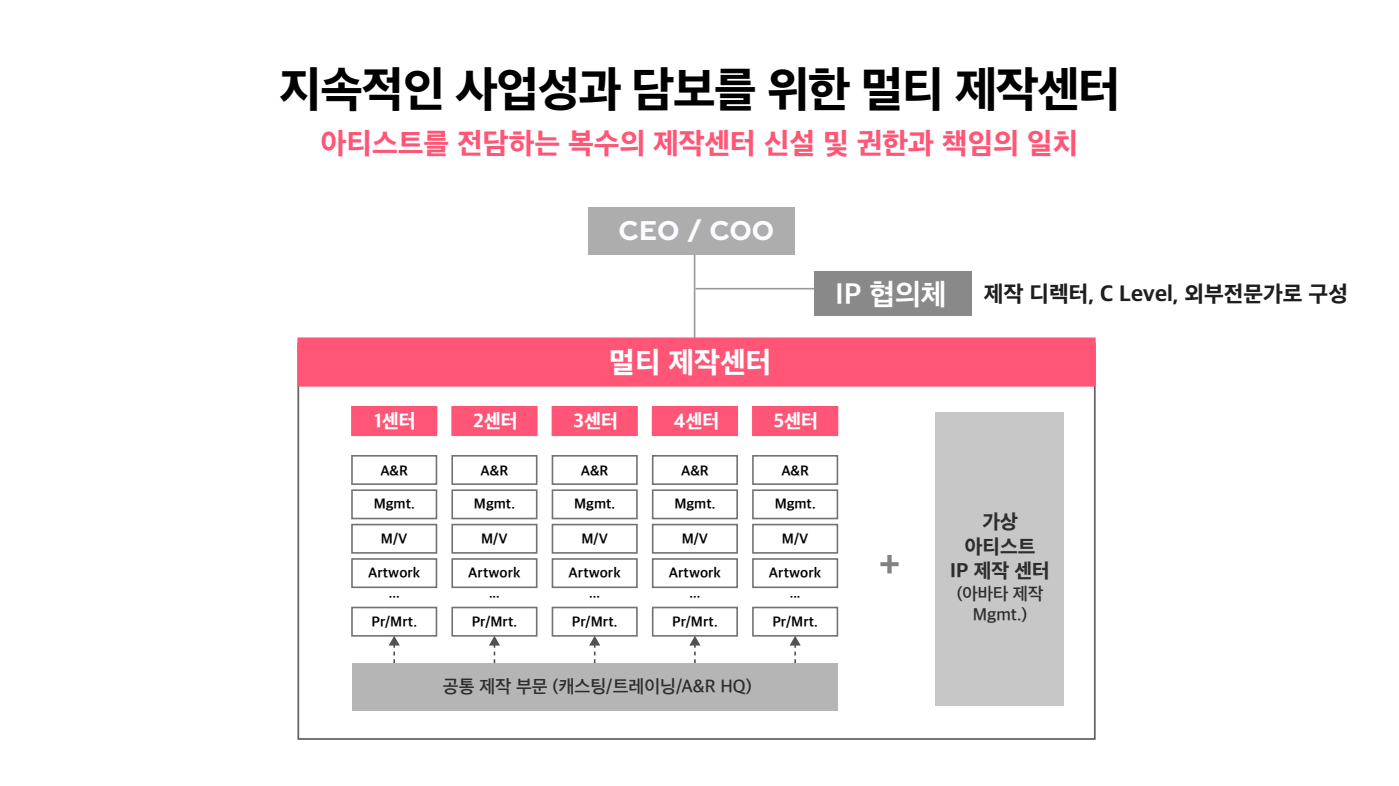
<style>
.page{position:relative;width:1399px;height:786px;background:#fff}
.page>*{position:absolute;margin:0;border:0;box-sizing:border-box;transform-origin:0 0}
.t1{font:800 49px "Apple SD Gothic Neo";letter-spacing:-.025em;color:#000}
.t2{font:700 42.35px "Apple SD Gothic Neo";color:#828282}
.t3{font:800 29.75px "Apple SD Gothic Neo";color:#ff5576}
.t4{font:800 29.75px "Apple SD Gothic Neo";color:#fff}
.t5{font:700 29.75px "Apple SD Gothic Neo";color:#fff}
.t6{font:700 26.95px "SMTOWNOTF";color:#fbfcff}
.t7{font:800 22.75px "Apple SD Gothic Neo";color:#1e1e1e}
.t8{font:800 20.47px/24.5px "Apple SD Gothic Neo";color:#2d2d2d;text-align:center}
.t9{font:800 19.6px "Apple SD Gothic Neo";color:#fff}
.t10{font:600 18.38px "Apple SD Gothic Neo";color:#2d2d2d}
.t11{font:600 17.5px/21.2px "Apple SD Gothic Neo";color:#2d2d2d;text-align:center}
.t12{font:700 14.35px/20.3px "Apple SD Gothic Neo";color:#000;text-align:center}
</style>
<div class="page">
<hr style="left:694px;top:239px;width:1px;height:110px;background:#999">
<div style="left:589px;top:207px;width:206px;height:48px;background:#adadad"></div>
<hr style="left:695px;top:288px;width:119px;height:1px;background:#999">
<div style="left:351px;top:455px;width:86px;height:29px;background:#fff;border:2px solid #727272"></div>
<div style="left:351px;top:406px;width:86px;height:30px;background:#ff5576"></div>
<div style="left:351px;top:489px;width:86px;height:30px;background:#fff;border:2px solid #727272"></div>
<div style="left:351px;top:523px;width:86px;height:30px;background:#fff;border:2px solid #727272"></div>
<div style="left:351px;top:558px;width:86px;height:30px;background:#fff;border:2px solid #727272"></div>
<div style="left:351px;top:606px;width:86px;height:30px;background:#fff;border:2px solid #727272"></div>
<div style="left:451px;top:455px;width:86px;height:29px;background:#fff;border:2px solid #727272"></div>
<div style="left:451px;top:406px;width:86px;height:30px;background:#ff5576"></div>
<div style="left:451px;top:489px;width:86px;height:30px;background:#fff;border:2px solid #727272"></div>
<div style="left:451px;top:523px;width:86px;height:30px;background:#fff;border:2px solid #727272"></div>
<div style="left:451px;top:558px;width:86px;height:30px;background:#fff;border:2px solid #727272"></div>
<div style="left:451px;top:606px;width:86px;height:30px;background:#fff;border:2px solid #727272"></div>
<div style="left:551px;top:455px;width:87px;height:29px;background:#fff;border:2px solid #727272"></div>
<div style="left:551px;top:406px;width:87px;height:30px;background:#ff5576"></div>
<div style="left:551px;top:489px;width:87px;height:30px;background:#fff;border:2px solid #727272"></div>
<div style="left:551px;top:523px;width:87px;height:30px;background:#fff;border:2px solid #727272"></div>
<div style="left:551px;top:558px;width:87px;height:30px;background:#fff;border:2px solid #727272"></div>
<div style="left:551px;top:606px;width:87px;height:30px;background:#fff;border:2px solid #727272"></div>
<div style="left:652px;top:455px;width:86px;height:29px;background:#fff;border:2px solid #727272"></div>
<div style="left:652px;top:406px;width:86px;height:30px;background:#ff5576"></div>
<div style="left:652px;top:489px;width:86px;height:30px;background:#fff;border:2px solid #727272"></div>
<div style="left:652px;top:523px;width:86px;height:30px;background:#fff;border:2px solid #727272"></div>
<div style="left:652px;top:558px;width:86px;height:30px;background:#fff;border:2px solid #727272"></div>
<div style="left:652px;top:606px;width:86px;height:30px;background:#fff;border:2px solid #727272"></div>
<div style="left:752px;top:455px;width:86px;height:29px;background:#fff;border:2px solid #727272"></div>
<div style="left:752px;top:406px;width:86px;height:30px;background:#ff5576"></div>
<div style="left:752px;top:489px;width:86px;height:30px;background:#fff;border:2px solid #727272"></div>
<div style="left:752px;top:523px;width:86px;height:30px;background:#fff;border:2px solid #727272"></div>
<div style="left:752px;top:558px;width:86px;height:30px;background:#fff;border:2px solid #727272"></div>
<div style="left:752px;top:606px;width:86px;height:30px;background:#fff;border:2px solid #727272"></div>
<div style="left:934px;top:412px;width:129px;height:293px;background:#c7c7c7"></div>
<svg style="left:489px;top:635px;width:11px;height:27px"></svg>
<svg style="left:389px;top:635px;width:11px;height:27px"></svg>
<svg style="left:589px;top:635px;width:11px;height:27px"></svg>
<svg style="left:689px;top:635px;width:11px;height:27px"></svg>
<svg style="left:789px;top:635px;width:11px;height:27px"></svg>
<div style="left:352px;top:662px;width:485px;height:48px;background:#b5b5b5"></div>
<div style="left:814px;top:271px;width:157px;height:44px;background:#898989"></div>
<div style="left:297px;top:337px;width:798px;height:49px;background:#ff5576;border:2px solid #ff5576"></div>
<h1 class="t1" style="left:279px;top:63px;width:843px">지속적인 사업성과 담보를 위한 멀티 제작센터</h1>
<h3 class="t3" style="left:321px;top:127px;width:759px">아티스트를 전담하는 복수의 제작센터 신설 및 권한과 책임의 일치</h3>
<h3 class="t9" style="left:374px;top:410px;width:43px">1센터</h3>
<p class="t12" style="left:380px;top:461px;width:29px">A&amp;R</p>
<p class="t12" style="left:374px;top:494px;width:42px">Mgmt.</p>
<p class="t12" style="left:381px;top:529px;width:28px">M/V</p>
<p class="t12" style="left:368px;top:563px;width:54px">Artwork ...</p>
<p class="t12" style="left:371px;top:612px;width:47px">Pr/Mrt.</p>
<h3 class="t9" style="left:473px;top:410px;width:46px">2센터</h3>
<p class="t12" style="left:480px;top:461px;width:29px">A&amp;R</p>
<p class="t12" style="left:474px;top:494px;width:42px">Mgmt.</p>
<p class="t12" style="left:481px;top:529px;width:28px">M/V</p>
<p class="t12" style="left:468px;top:563px;width:54px">Artwork ...</p>
<p class="t12" style="left:472px;top:612px;width:47px">Pr/Mrt.</p>
<h3 class="t6" style="left:618px;top:218px;width:157px">CEO / COO</h3>
<h3 class="t5" style="left:835px;top:278px;width:113px">IP 협의체</h3>
<h3 class="t7" style="left:984px;top:281px;width:365px">제작 디렉터, C Level, 외부전문가로 구성</h3>
<h3 class="t4" style="left:609px;top:346px;width:164px">멀티 제작센터</h3>
<h3 class="t9" style="left:573px;top:410px;width:46px">3센터</h3>
<p class="t12" style="left:581px;top:461px;width:29px">A&amp;R</p>
<p class="t12" style="left:574px;top:494px;width:42px">Mgmt.</p>
<p class="t12" style="left:581px;top:529px;width:28px">M/V</p>
<p class="t12" style="left:568px;top:563px;width:54px">Artwork ...</p>
<p class="t12" style="left:572px;top:612px;width:47px">Pr/Mrt.</p>
<h3 class="t9" style="left:674px;top:410px;width:47px">4센터</h3>
<p class="t12" style="left:681px;top:461px;width:29px">A&amp;R</p>
<p class="t12" style="left:674px;top:494px;width:42px">Mgmt.</p>
<p class="t12" style="left:681px;top:529px;width:28px">M/V</p>
<p class="t12" style="left:668px;top:563px;width:54px">Artwork ...</p>
<p class="t12" style="left:672px;top:612px;width:47px">Pr/Mrt.</p>
<h3 class="t9" style="left:774px;top:410px;width:46px">5센터</h3>
<p class="t12" style="left:781px;top:461px;width:29px">A&amp;R</p>
<p class="t12" style="left:774px;top:494px;width:42px">Mgmt.</p>
<p class="t12" style="left:782px;top:529px;width:28px">M/V</p>
<p class="t12" style="left:769px;top:563px;width:54px">Artwork ...</p>
<p class="t12" style="left:772px;top:612px;width:47px">Pr/Mrt.</p>
<h2 class="t2" style="left:879px;top:541px;width:23px">+</h2>
<h3 class="t8" style="left:950px;top:510px;width:101px">가상 아티스트<br>IP 제작 센터</h3>
<p class="t11" style="left:957px;top:583px;width:88px">(아바타 제작<br>Mgmt.)</p>
<p class="t10" style="left:443px;top:676px;width:311px">공통 제작 부문 (캐스팅/트레이닝/A&amp;R HQ)</p>
</div>
